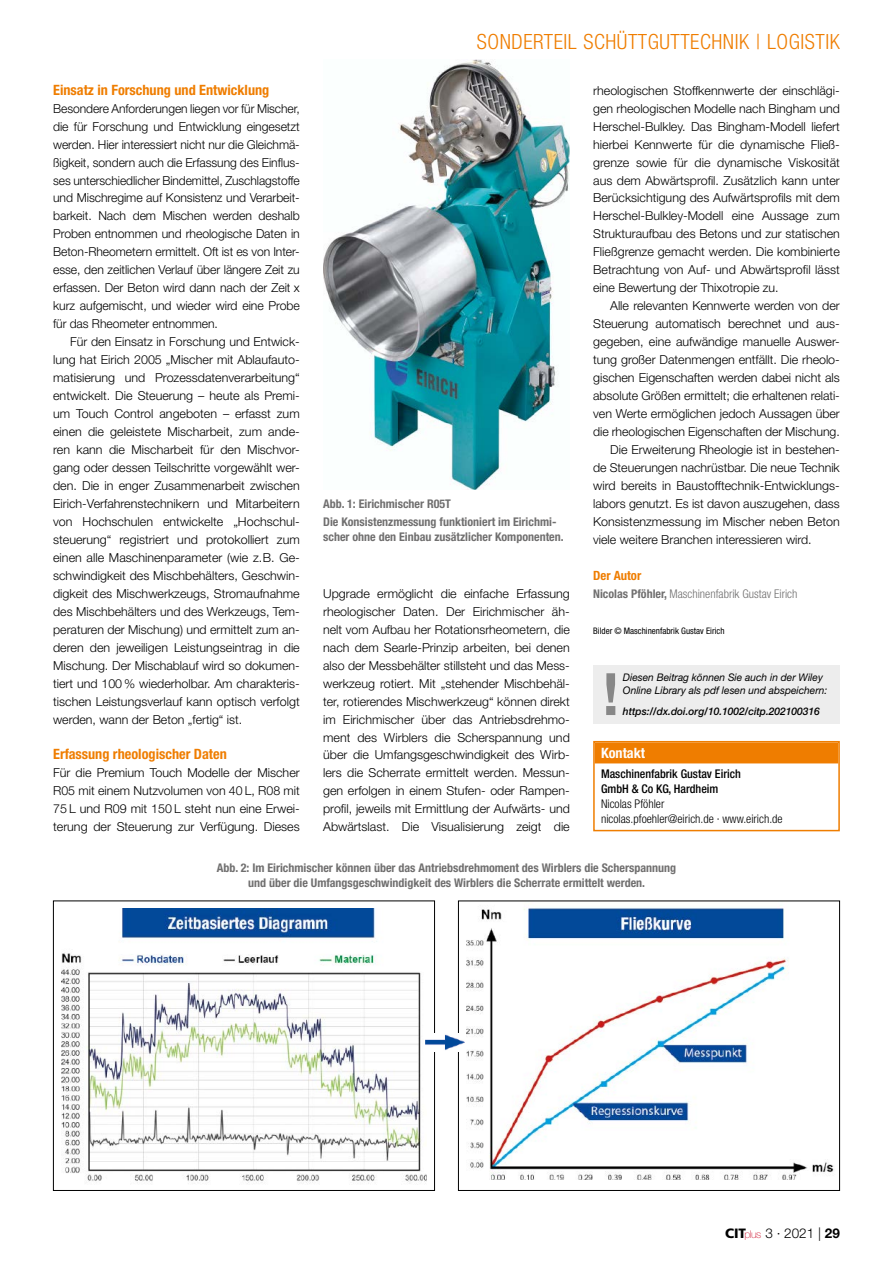
<style>
.page{position:relative;width:893px;height:1263px;background:#fff}
.page>*{position:absolute;margin:0;border:0;box-sizing:border-box;transform-origin:0 0}
.t1{font:300 condensed 21px "Helvetica Neue LT Std";color:#ef7d00}
.t2{font:700 condensed 14.25px "Helvetica Neue LT Std";color:#ef7d00}
.t3{font:700 condensed 14.25px "Helvetica Neue LT Std";color:#fff}
.t4{font:300 13.5px "Helvetica Neue LT Std";color:#000}
.t5{font:700 condensed 12.75px "Helvetica Neue LT Std";color:#ef7d00}
.t6{font:300 12.3px/18px "Helvetica Neue LT Std";letter-spacing:-.005em;color:#000;text-align:justify}
.t7{font:700 condensed 12px/15px "Helvetica Neue LT Std";color:#706f6f;text-align:center}
.t8{font:300 condensed 12px/15px "Helvetica Neue LT Std";color:#000}
.t9{font:500 condensed 12px/15px "Helvetica Neue LT Std";color:#000}
.t10{font:300 condensed 12px "Helvetica Neue LT Std";color:#706f6f}
.t11{font:italic 10.5px/13.5px "Helvetica Neue LT Std";color:#000}
.t12{font:italic 500 10.5px "Helvetica Neue LT Std";color:#000}
.t13{font:condensed 9px "Helvetica Neue LT Std";color:#000}
.s1{font-weight:700}
.s2{font-family:"Frutiger LT Com";font-weight:900}
.s3{font-weight:100;font-size:10.65px;color:#ce1531}
</style>
<div class="page">
<div style="left:595px;top:742px;width:243px;height:21px;background:#ef7d00"></div>
<div style="left:593px;top:741px;width:247px;height:90px;border:2px solid #ef7d00"></div>
<div style="left:593px;top:665px;width:247px;height:58px;background:#ededed"></div>
<svg style="left:606px;top:673px;width:9px;height:42px"></svg>
<img style="left:323px;top:60px;width:247px;height:430px">
<svg style="left:53px;top:900px;width:382px;height:291px"></svg>
<svg style="left:458px;top:900px;width:382px;height:291px"></svg>
<img style="left:425px;top:1034px;width:40px;height:17px">
<p class="t2" style="left:53px;top:81px;width:218px">Einsatz in Forschung und Entwicklung</p>
<p class="t6" style="left:53px;top:99px;width:248px;text-align:left">Besondere Anforderungen liegen vor für Mischer, die für Forschung und Entwicklung eingesetzt werden. Hier interessiert nicht nur die Gleichmä&shy;ßigkeit, sondern auch die Erfassung des Einflus&shy;ses unterschiedlicher Bindemittel, Zuschlagstoffe und Mischregime auf Konsistenz und Verarbeit&shy;barkeit. Nach dem Mischen werden deshalb Proben entnommen und rheologische Daten in Beton-Rheometern ermittelt. Oft ist es von Inter&shy;esse, den zeitlichen Verlauf über längere Zeit zu erfassen. Der Beton wird dann nach der Zeit x kurz aufgemischt, und wieder wird eine Probe für das Rheometer entnommen.</p>
<p class="t6" style="left:53px;top:333px;width:248px;text-indent:17px">Für den Einsatz in Forschung und Entwick&shy;lung hat Eirich 2005 „Mischer mit Ablaufauto&shy;matisierung und Prozessdatenverarbeitung“ entwickelt. Die Steuerung – heute als Premi&shy;um Touch Control angeboten – erfasst zum einen die geleistete Mischarbeit, zum ande&shy;ren kann die Mischarbeit für den Mischvor&shy;gang oder dessen Teilschritte vorgewählt wer&shy;den. Die in enger Zusammenarbeit zwischen Eirich-Verfahrenstechnikern und Mitarbeitern von Hochschulen entwickelte „Hochschul&shy;steuerung“ registriert und protokolliert zum einen alle Maschinenparameter (wie z.B. Ge&shy;schwindigkeit des Mischbehälters, Geschwin&shy;digkeit des Mischwerkzeugs, Stromaufnahme des Mischbehälters und des Werkzeugs, Tem&shy;peraturen der Mischung) und ermittelt zum an&shy;deren den jeweiligen Leistungseintrag in die Mischung. Der Mischablauf wird so dokumen&shy;tiert und 100 % wiederholbar. Am charakteris&shy;tischen Leistungsverlauf kann optisch verfolgt werden, wann der Beton „fertig“ ist.</p>
<p class="t2" style="left:53px;top:746px;width:175px">Erfassung rheologischer Daten</p>
<p class="t6" style="left:53px;top:764px;width:248px">Für die Premium Touch Modelle der Mischer R05 mit einem Nutzvolumen von 40 L, R08 mit 75 L und R09 mit 150 L steht nun eine Erwei&shy;terung der Steuerung zur Verfügung. Dieses</p>
<h1 class="t1" style="left:477px;top:29px;width:22px">Sonderteil</h1>
<h1 class="t1" style="left:583px;top:29px;width:22px">Schüttguttechnik</h1>
<h1 class="t1" style="left:756px;top:29px;width:31px">| Logistik</h1>
<p class="t7" style="left:323px;top:494px;width:235px;line-height:18px;text-align:left">Abb. 1: Eirichmischer R05T<br>Die Konsistenzmessung funktioniert im Eirichmi-</p>
<p class="t7" style="left:323px;top:529px;width:242px">scher ohne den Einbau zusätzlicher Komponenten.</p>
<p class="t6" style="left:323px;top:584px;width:248px">Upgrade ermöglicht die einfache Erfassung rheologischer Daten. Der Eirichmischer äh&shy;nelt vom Aufbau her Rotationsrheometern, die nach dem Searle-Prinzip arbeiten, bei denen also der Messbehälter stillsteht und das Mess&shy;werkzeug rotiert. Mit „stehender Mischbehäl&shy;ter, rotierendes Mischwerkzeug“ können direkt im Eirichmischer über das Antriebsdrehmo&shy;ment des Wirblers die Scherspannung und über die Umfangsgeschwindigkeit des Wirb&shy;lers die Scherrate ermittelt werden. Messun&shy;gen erfolgen in einem Stufen- oder Rampen&shy;profil, jeweils mit Ermittlung der Aufwärts- und Abwärtslast. Die Visualisierung zeigt die</p>
<p class="t6" style="left:593px;top:81px;width:248px">rheologischen Stoffkennwerte der einschlägi&shy;gen rheologischen Modelle nach Bingham und Herschel-Bulkley. Das Bingham-Modell liefert hierbei Kennwerte für die dynamische Fließ&shy;grenze sowie für die dynamische Viskosität aus dem Abwärtsprofil. Zusätzlich kann unter Berücksichtigung des Aufwärtsprofils mit dem Herschel-Bulkley-Modell eine Aussage zum Strukturaufbau des Betons und zur statischen Fließgrenze gemacht werden. Die kombinierte Betrachtung von Auf- und Abwärtsprofil lässt eine Bewertung der Thixotropie zu.</p>
<p class="t6" style="left:610px;top:297px;width:231px">Alle relevanten Kennwerte werden von der</p>
<p class="t6" style="left:593px;top:315px;width:248px">Steuerung automatisch berechnet und aus-</p>
<p class="t6" style="left:593px;top:333px;width:248px">gegeben, eine aufwändige manuelle Auswer-</p>
<p class="t6" style="left:593px;top:351px;width:248px">tung großer Datenmengen entfällt. Die rheolo-</p>
<p class="t6" style="left:593px;top:368px;width:248px">gischen Eigenschaften werden dabei nicht als</p>
<p class="t6" style="left:593px;top:386px;width:248px">absolute Größen ermittelt; die erhaltenen relati-</p>
<p class="t6" style="left:593px;top:404px;width:248px">ven Werte ermöglichen jedoch Aussagen über</p>
<p class="t6" style="left:593px;top:422px;width:248px">die rheologischen Eigenschaften der Mischung.</p>
<p class="t6" style="left:610px;top:440px;width:231px">Die Erweiterung Rheologie ist in bestehen-</p>
<p class="t6" style="left:593px;top:458px;width:248px">de Steuerungen nachrüstbar. Die neue Technik</p>
<p class="t6" style="left:593px;top:476px;width:247px">wird bereits in Baustofftechnik-Entwicklungs-</p>
<p class="t6" style="left:593px;top:494px;width:248px">labors genutzt. Es ist davon auszugehen, dass</p>
<p class="t6" style="left:593px;top:512px;width:248px">Konsistenzmessung im Mischer neben Beton</p>
<p class="t6" style="left:593px;top:530px;width:220px">viele weitere Branchen interessieren wird.</p>
<p class="t5" style="left:593px;top:567px;width:50px">Der Autor</p>
<p class="t10" style="left:593px;top:587px;width:206px"><span class="s1">Nicolas Pföhler,</span> Maschinenfabrik Gustav Eirich</p>
<p class="t13" style="left:593px;top:625px;width:133px">Bilder © Maschinenfabrik Gustav Eirich</p>
<p class="t11" style="left:623px;top:670px;width:206px">Diesen Beitrag können Sie auch in der Wiley<br>Online Library als pdf lesen und abspeichern:</p>
<p class="t12" style="left:623px;top:705px;width:198px">https://dx.doi.org/10.1002/citp.202100316</p>
<p class="t3" style="left:601px;top:744px;width:46px">Kontakt</p>
<p class="t9" style="left:601px;top:766px;width:141px">Maschinenfabrik Gustav Eirich<br>GmbH &amp; Co KG, Hardheim</p>
<p class="t8" style="left:601px;top:797px;width:183px">Nicolas Pföhler<br>nicolas.pfoehler@eirich.de · www.eirich.de</p>
<p class="t7" style="left:217px;top:860px;width:461px">Abb. 2: Im Eirichmischer können über das Antriebsdrehmoment des Wirblers die Scherspannung und über die Umfangsgeschwindigkeit des Wirblers die Scherrate ermittelt werden.</p>
<p class="t4" style="left:725px;top:1224px;width:116px"><span class="s2">CIT</span><span class="s3">plus</span> 3 · 2021 | <span class="s1">29</span></p>
</div>
